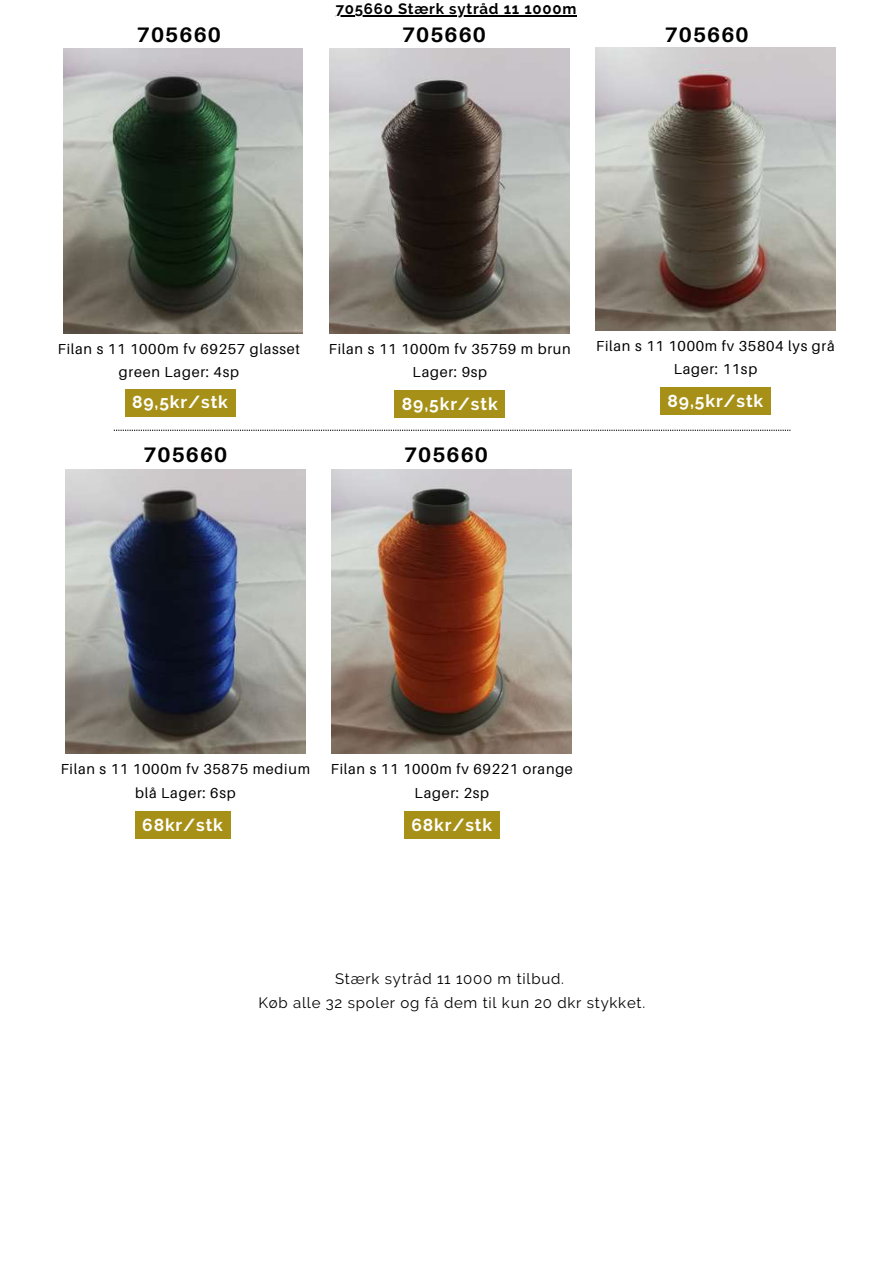
<style>
.page{position:relative;width:894px;height:1264px;background:#fff}
.page>*{position:absolute;margin:0;border:0;box-sizing:border-box;transform-origin:0 0}
.t1{font:700 21px "Aileron";letter-spacing:.05em;color:#000}
.t2{font:700 17.4px "Raleway";letter-spacing:.05em;color:#fff}
.t3{font:15px/24.8px "Raleway";letter-spacing:.05em;color:#000;text-align:center}
.t4{font:700 15px "Raleway";letter-spacing:.05em;color:#000}
.t5{font:14.4px/23.7px "Aileron";letter-spacing:.05em;color:#000;text-align:center}
</style>
<div class="page">
<svg style="left:114px;top:429px;width:676px;height:2px"></svg>
<img style="left:595px;top:47px;width:240px;height:283px">
<img style="left:331px;top:469px;width:240px;height:285px">
<img style="left:66px;top:469px;width:239px;height:285px">
<img style="left:329px;top:48px;width:240px;height:285px">
<img style="left:63px;top:48px;width:240px;height:285px">
<div style="left:660px;top:387px;width:110px;height:28px;background:#a79017"></div>
<div style="left:404px;top:811px;width:95px;height:27px;background:#a79017"></div>
<div style="left:135px;top:811px;width:95px;height:27px;background:#a79017"></div>
<div style="left:394px;top:390px;width:111px;height:28px;background:#a79017"></div>
<div style="left:125px;top:389px;width:110px;height:27px;background:#a79017"></div>
<hr style="left:335px;top:15px;width:242px;height:2px;background:#000">
<p class="t4" style="left:335px;top:0;width:242px">705660 Stærk sytråd 11 1000m</p>
<h1 class="t1" style="left:137px;top:21px;width:85px">705660</h1>
<h1 class="t1" style="left:402px;top:21px;width:85px">705660</h1>
<h1 class="t1" style="left:664px;top:21px;width:85px">705660</h1>
<p class="t5" style="left:58px;top:336px;width:244px">Filan s 11 1000m fv 69257 glasset green Lager: 4sp</p>
<p class="t2" style="left:132px;top:392px;width:97px">89,5kr/stk</p>
<p class="t2" style="left:402px;top:394px;width:97px">89,5kr/stk</p>
<p class="t5" style="left:329px;top:336px;width:243px">Filan s 11 1000m fv 35759 m brun<br>Lager: 9sp</p>
<h1 class="t1" style="left:143px;top:442px;width:85px">705660</h1>
<h1 class="t1" style="left:404px;top:442px;width:85px">705660</h1>
<p class="t5" style="left:596px;top:333px;width:240px">Filan s 11 1000m fv 35804 lys grå<br>Lager: 11sp</p>
<p class="t2" style="left:667px;top:391px;width:97px">89,5kr/stk</p>
<p class="t5" style="left:61px;top:757px;width:251px">Filan s 11 1000m fv 35875 medium blå Lager: 6sp</p>
<p class="t5" style="left:330px;top:757px;width:243px">Filan s 11 1000m fv 69221 orange<br>Lager: 2sp</p>
<p class="t2" style="left:142px;top:814px;width:82px">68kr/stk</p>
<p class="t2" style="left:411px;top:814px;width:82px">68kr/stk</p>
<p class="t3" style="left:258px;top:965px;width:388px">Stærk sytråd 11 1000 m tilbud.<br>Køb alle 32 spoler og få dem til kun 20 dkr stykket.</p>
</div>
